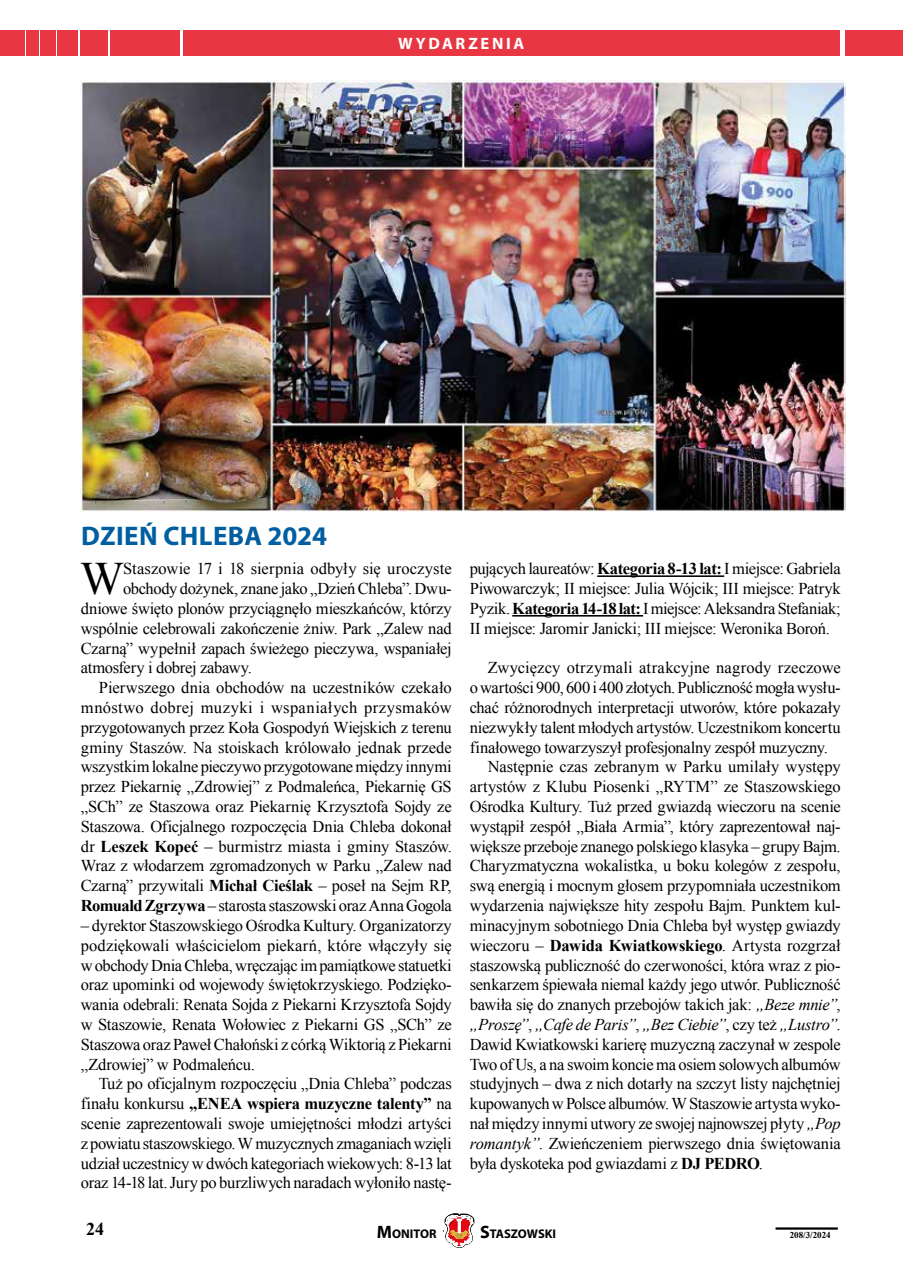
<style>
.page{position:relative;width:904px;height:1276px;background:#fff}
.page>*{position:absolute;margin:0;border:0;box-sizing:border-box;transform-origin:0 0}
.t1{font:46.35px "Times New Roman";color:#000}
.t2{font:700 27px "Myriad Pro";letter-spacing:.015em;color:#005ea1}
.t3{font:700 18px "Times New Roman";color:#000}
.t4{font:16.5px/19.8px "Times New Roman";letter-spacing:-.015em;color:#000;text-align:justify}
.t5{font:italic 16.5px "Times New Roman";letter-spacing:-.02em;color:#000}
.t6{font:16.5px "Times New Roman";letter-spacing:.01em;color:#000}
.t7{font:16.5px "Times New Roman";letter-spacing:.02em;color:#000}
.t8{font:16.5px "Times New Roman";letter-spacing:.005em;color:#000}
.t9{font:700 16.5px "Myriad Pro";letter-spacing:.165em;color:#fff}
.t10{font:700 12.6px "Myriad Pro";color:#000}
.t11{font:700 9px "Times New Roman";color:#000}
.s1{font-weight:700}
.s2{font-style:italic}
.s3{font-style:normal}
.s4{font-size:18px}
</style>
<div class="page">
<hr style="left:597px;top:575px;width:127px;height:2px;background:#000">
<hr style="left:512px;top:615px;width:131px;height:1px;background:#000">
<img style="left:81px;top:81px;width:764px;height:430px">
<hr style="left:775px;top:1227px;width:62px;height:1px;background:#000">
<hr style="left:775px;top:1228px;width:62px;height:1px;background:#000">
<svg style="left:445px;top:1213px;width:29px;height:34px"></svg>
<div style="left:183px;top:30px;width:656px;height:26px;background:#e83742"></div>
<div style="left:0;top:30px;width:24px;height:26px;background:#e83742"></div>
<div style="left:26px;top:30px;width:12px;height:26px;background:#e83742"></div>
<div style="left:40px;top:30px;width:16px;height:26px;background:#e83742"></div>
<div style="left:110px;top:30px;width:69px;height:26px;background:#e83742"></div>
<div style="left:845px;top:30px;width:57px;height:26px;background:#e83742"></div>
<div style="left:58px;top:30px;width:20px;height:26px;background:#e83742"></div>
<div style="left:80px;top:30px;width:28px;height:26px;background:#e83742"></div>
<p class="t9" style="left:398px;top:33px;width:128px">WYDARZENIA</p>
<h2 class="t2" style="left:81px;top:518px;width:247px">DZIEŃ CHLEBA 2024</h2>
<h1 class="t1" style="left:80px;top:547px;width:45px">W</h1>
<p class="t4" style="left:123px;top:559px;width:330px">Staszowie 17 i 18 sierpnia odbyły się uroczyste</p>
<p class="t4" style="left:123px;top:578px;width:330px">obchody dożynek, znane jako „Dzień Chleba”. Dwu-</p>
<p class="t4" style="left:81px;top:598px;width:372px">dniowe święto plonów przyciągnęło mieszkańców, którzy</p>
<p class="t4" style="left:81px;top:618px;width:372px">wspólnie celebrowali zakończenie żniw. Park „Zalew nad</p>
<p class="t4" style="left:81px;top:638px;width:372px">Czarną” wypełnił zapach świeżego pieczywa, wspaniałej</p>
<p class="t4" style="left:81px;top:658px;width:172px">atmosfery i dobrej zabawy.</p>
<p class="t4" style="left:99px;top:677px;width:354px">Pierwszego dnia obchodów na uczestników czekało</p>
<p class="t7" style="left:81px;top:696px;width:372px">mnóstwo dobrej muzyki i wspaniałych przysmaków</p>
<p class="t4" style="left:81px;top:717px;width:372px">przygotowanych przez Koła Gospodyń Wiejskich z terenu</p>
<p class="t4" style="left:81px;top:737px;width:372px">gminy Staszów. Na stoiskach królowało jednak przede</p>
<p class="t4" style="left:81px;top:757px;width:372px">wszystkim lokalne pieczywo przygotowane między innymi</p>
<p class="t4" style="left:81px;top:776px;width:372px">przez Piekarnię „Zdrowiej” z Podmaleńca, Piekarnię GS</p>
<p class="t4" style="left:81px;top:796px;width:372px">„SCh” ze Staszowa oraz Piekarnię Krzysztofa Sojdy ze</p>
<p class="t4" style="left:81px;top:816px;width:372px">Staszowa. Oficjalnego rozpoczęcia Dnia Chleba dokonał</p>
<p class="t4" style="left:81px;top:836px;width:372px">dr <span class="s1">Leszek Kopeć</span> – burmistrz miasta i gminy Staszów.</p>
<p class="t4" style="left:81px;top:856px;width:372px">Wraz z włodarzem zgromadzonych w Parku „Zalew nad</p>
<p class="t4" style="left:81px;top:875px;width:372px">Czarną” przywitali <span class="s1">Michał Cieślak</span> – poseł na Sejm RP,</p>
<p class="t4" style="left:81px;top:895px;width:372px"><span class="s1">Romuald Zgrzywa</span> – starosta staszowski oraz Anna Gogola</p>
<p class="t4" style="left:81px;top:915px;width:372px">– dyrektor Staszowskiego Ośrodka Kultury. Organizatorzy podziękowali właścicielom piekarń, które włączyły się w obchody Dnia Chleba, wręczając im pamiątkowe statuetki oraz upominki od wojewody świętokrzyskiego. Podzięko&shy;wania odebrali: Renata Sojda z Piekarni Krzysztofa Sojdy w Staszowie, Renata Wołowiec z Piekarni GS „SCh” ze Staszowa oraz Paweł Chałoński z córką Wiktorią z Piekarni „Zdrowiej” w Podmaleńcu.</p>
<p class="t4" style="left:81px;top:1073px;width:372px;text-indent:18px">Tuż po oficjalnym rozpoczęciu „Dnia Chleba” podczas finału konkursu <span class="s1">„ENEA wspiera muzyczne talenty”</span> na scenie zaprezentowali swoje umiejętności młodzi artyści z powiatu staszowskiego. W muzycznych zmaganiach wzięli udział uczestnicy w dwóch kategoriach wiekowych: 8-13 lat oraz 14-18 lat. Jury po burzliwych naradach wyłoniło nastę-</p>
<p class="t4" style="left:470px;top:559px;width:372px">pujących laureatów: <span class="s1">Kategoria 8-13 lat:</span> I miejsce: Gabriela Piwowarczyk; II miejsce: Julia Wójcik; III miejsce: Patryk Pyzik. <span class="s1">Kategoria 14-18 lat:</span> I miejsce: Aleksandra Stefaniak; II miejsce: Jaromir Janicki; III miejsce: Weronika Boroń.</p>
<p class="t6" style="left:488px;top:657px;width:354px">Zwycięzcy otrzymali atrakcyjne nagrody rzeczowe</p>
<p class="t4" style="left:470px;top:677px;width:372px">o wartości 900, 600 i 400 złotych. Publiczność mogła wysłu-</p>
<p class="t4" style="left:470px;top:697px;width:372px">chać różnorodnych interpretacji utworów, które pokazały</p>
<p class="t4" style="left:470px;top:717px;width:372px">niezwykły talent młodych artystów. Uczestnikom koncertu</p>
<p class="t4" style="left:470px;top:737px;width:359px">finałowego towarzyszył profesjonalny zespół muzyczny.</p>
<p class="t8" style="left:488px;top:756px;width:354px">Następnie czas zebranym w Parku umilały występy</p>
<p class="t4" style="left:470px;top:776px;width:372px">artystów z Klubu Piosenki „RYTM” ze Staszowskiego</p>
<p class="t4" style="left:470px;top:796px;width:372px">Ośrodka Kultury. Tuż przed gwiazdą wieczoru na scenie</p>
<p class="t4" style="left:470px;top:816px;width:372px">wystąpił zespół „Biała Armia”, który zaprezentował naj-</p>
<p class="t4" style="left:470px;top:836px;width:372px">większe przeboje znanego polskiego klasyka – grupy Bajm.</p>
<p class="t4" style="left:470px;top:856px;width:372px">Charyzmatyczna wokalistka, u boku kolegów z zespołu,</p>
<p class="t4" style="left:470px;top:875px;width:372px">swą energią i mocnym głosem przypomniała uczestnikom</p>
<p class="t4" style="left:470px;top:895px;width:372px">wydarzenia największe hity zespołu Bajm. Punktem kul-</p>
<p class="t4" style="left:470px;top:915px;width:372px">minacyjnym sobotniego Dnia Chleba był występ gwiazdy</p>
<p class="t4" style="left:470px;top:935px;width:372px">wieczoru – <span class="s1">Dawida Kwiatkowskiego</span>. Artysta rozgrzał</p>
<p class="t4" style="left:470px;top:955px;width:372px">staszowską publiczność do czerwoności, która wraz z pio-</p>
<p class="t4" style="left:470px;top:974px;width:372px">senkarzem śpiewała niemal każdy jego utwór. Publiczność</p>
<p class="t4" style="left:470px;top:994px;width:372px">bawiła się do znanych przebojów takich jak: <span class="s2">„Beze mnie”</span>,</p>
<p class="t5" style="left:470px;top:1013px;width:372px">„Proszę”<span class="s3">,</span> „Cafe de Paris”<span class="s3">,</span> „Bez Ciebie”<span class="s3">, czy też</span> „Lustro”<span class="s3">.</span></p>
<p class="t4" style="left:470px;top:1034px;width:372px">Dawid Kwiatkowski karierę muzyczną zaczynał w zespole</p>
<p class="t4" style="left:470px;top:1054px;width:372px">Two of Us, a na swoim koncie ma osiem solowych albumów</p>
<p class="t4" style="left:470px;top:1073px;width:372px">studyjnych – dwa z nich dotarły na szczyt listy najchętniej</p>
<p class="t4" style="left:470px;top:1093px;width:372px">kupowanych w Polsce albumów. W Staszowie artysta wyko-</p>
<p class="t4" style="left:470px;top:1113px;width:372px">nał między innymi utwory ze swojej najnowszej płyty <span class="s2">„Pop</span></p>
<p class="t4" style="left:470px;top:1133px;width:372px"><span class="s2">romantyk”</span>. Zwieńczeniem pierwszego dnia świętowania</p>
<p class="t4" style="left:470px;top:1153px;width:295px">była dyskoteka pod gwiazdami z <span class="s1">DJ PEDRO</span>.</p>
<p class="t3" style="left:86px;top:1216px;width:19px">24</p>
<p class="t10" style="left:377px;top:1225px;width:61px"><span class="s4">M</span>ONITOR</p>
<p class="t10" style="left:480px;top:1225px;width:77px"><span class="s4">S</span>TASZOWSKI</p>
<p class="t11" style="left:789px;top:1229px;width:43px">208/3/2024</p>
</div>
